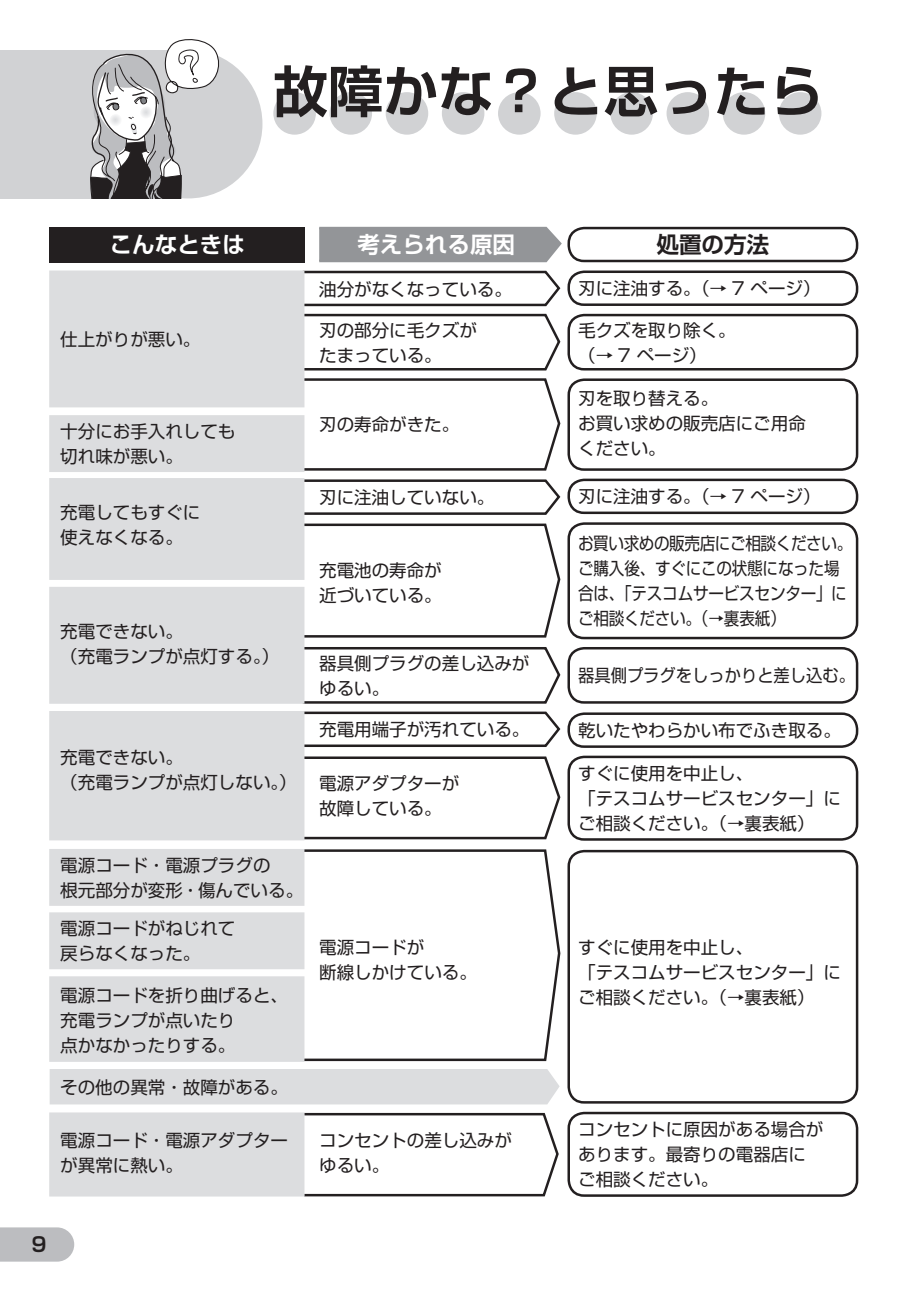
<style>
.page{position:relative;width:908px;height:1290px;background:#fff}
.page>*{position:absolute;margin:0;border:0;box-sizing:border-box;transform-origin:0 0}
.t1{font:700 55px "Shin Go Pro De";color:#231f20}
.t2{font:22.5px "Shin Go Pro De Bold 90 msp RKSJ H";color:#fff}
.t3{font:22.5px "Shin Go Pro De Bold 90 msp RKSJ H";color:#231f20}
.t4{font:700 20px "Shin Go Pro De";color:#231f20}
.t5{font:17.5px/25px "Shin Go Pro Regular 90 msp RKSJ H";color:#231f20}
.t6{font:17.5px/25px "Shin Go Pro Regular 90 msp RKSJ H";color:#231f20;scale:.89 1}
.t7{font:17.5px "Shin Go Pro Regular 90 msp RKSJ H";color:#231f20;scale:.93 1}
</style>
<div class="page">
<svg style="left:0;top:1227px;width:74px;height:34px;background:#bfc0c3"></svg>
<div style="left:0;top:50px;width:170px;height:148px;background:#d1d2d4"></div>
<div style="left:113px;top:50px;width:149px;height:148px;background:#d1d2d4;border-radius:50%"></div>
<div style="left:273px;top:92px;width:43px;height:43px;background:#d1d2d4;border-radius:50%"></div>
<div style="left:778px;top:92px;width:43px;height:43px;background:#d1d2d4;border-radius:50%"></div>
<div style="left:722px;top:92px;width:43px;height:43px;background:#d1d2d4;border-radius:50%"></div>
<div style="left:666px;top:92px;width:42px;height:43px;background:#d1d2d4;border-radius:50%"></div>
<div style="left:610px;top:92px;width:42px;height:43px;background:#d1d2d4;border-radius:50%"></div>
<div style="left:554px;top:92px;width:42px;height:43px;background:#d1d2d4;border-radius:50%"></div>
<div style="left:498px;top:92px;width:42px;height:43px;background:#d1d2d4;border-radius:50%"></div>
<div style="left:441px;top:92px;width:43px;height:43px;background:#d1d2d4;border-radius:50%"></div>
<div style="left:385px;top:92px;width:43px;height:43px;background:#d1d2d4;border-radius:50%"></div>
<div style="left:329px;top:92px;width:43px;height:43px;background:#d1d2d4;border-radius:50%"></div>
<svg style="left:300px;top:227px;width:557px;height:970px"></svg>
<svg style="left:49px;top:1067px;width:512px;height:39px;background:#dfe0e2"></svg>
<svg style="left:316px;top:227px;width:247px;height:36px;background:#9a9c9f"></svg>
<div style="left:50px;top:227px;width:255px;height:35px;background:#231f20"></div>
<div style="left:50px;top:272px;width:253px;height:134px;background:#dcdddf"></div>
<div style="left:49px;top:270px;width:255px;height:137px;border:2px solid #dcdddf"></div>
<div style="left:50px;top:416px;width:253px;height:55px;background:#dcdddf"></div>
<div style="left:49px;top:415px;width:255px;height:57px;border:2px solid #dcdddf"></div>
<div style="left:50px;top:913px;width:253px;height:55px;background:#dcdddf"></div>
<div style="left:49px;top:912px;width:255px;height:57px;border:2px solid #dcdddf"></div>
<div style="left:50px;top:1114px;width:253px;height:81px;background:#dcdddf"></div>
<div style="left:49px;top:1112px;width:255px;height:84px;border:2px solid #dcdddf"></div>
<div style="left:50px;top:850px;width:253px;height:54px;background:#dcdddf"></div>
<div style="left:49px;top:849px;width:255px;height:57px;border:2px solid #dcdddf"></div>
<div style="left:50px;top:479px;width:253px;height:100px;background:#dcdddf"></div>
<div style="left:49px;top:478px;width:255px;height:102px;border:2px solid #dcdddf"></div>
<div style="left:50px;top:588px;width:253px;height:114px;background:#dcdddf"></div>
<div style="left:49px;top:587px;width:255px;height:117px;border:2px solid #dcdddf"></div>
<div style="left:50px;top:712px;width:253px;height:127px;background:#dcdddf"></div>
<div style="left:49px;top:711px;width:255px;height:129px;border:2px solid #dcdddf"></div>
<div style="left:50px;top:977px;width:253px;height:83px;background:#dcdddf"></div>
<div style="left:49px;top:976px;width:255px;height:86px;border:2px solid #dcdddf"></div>
<svg style="left:90px;top:39px;width:129px;height:160px"></svg>
<svg style="left:109px;top:114px;width:14px;height:13px"></svg>
<svg style="left:140px;top:106px;width:13px;height:14px"></svg>
<h1 class="t1" style="left:273px;top:46px;width:552px">故障かな？と思ったら</h1>
<p class="t2" style="left:110px;top:226px;width:136px">こんなときは</p>
<p class="t2" style="left:357px;top:226px;width:159px">考えられる原因</p>
<p class="t3" style="left:656px;top:226px;width:114px">処置の方法</p>
<p class="t5" style="left:60px;top:325px;width:141px">仕上がりが悪い。</p>
<p class="t5" style="left:60px;top:417px;width:176px">十分にお手入れしても切れ味が悪い。</p>
<p class="t5" style="left:60px;top:497px;width:141px">充電してもすぐに使えなくなる。</p>
<p class="t5" style="left:60px;top:616px;width:220px">充電できない。<br>（充電ランプが点灯する。）</p>
<p class="t5" style="left:60px;top:743px;width:238px">充電できない。<br>（充電ランプが点灯しない。）</p>
<p class="t5" style="left:60px;top:850px;width:244px">電源コード・電源プラグの<br>根元部分が変形・傷んでいる。</p>
<p class="t5" style="left:60px;top:914px;width:176px">電源コードがねじれて戻らなくなった。</p>
<p class="t5" style="left:60px;top:980px;width:229px">電源コードを折り曲げると、充電ランプが点いたり<br>点かなかったりする。</p>
<p class="t5" style="left:60px;top:1072px;width:229px">その他の異常・故障がある。</p>
<p class="t5" style="left:60px;top:1126px;width:229px">電源コード・電源アダプターが異常に熱い。</p>
<p class="t5" style="left:319px;top:274px;width:194px">油分がなくなっている。</p>
<p class="t5" style="left:578px;top:274px;width:244px">刃に注油する。（→ 7 ページ）</p>
<p class="t5" style="left:319px;top:315px;width:159px">刃の部分に毛クズがたまっている。</p>
<p class="t5" style="left:578px;top:315px;width:159px">毛クズを取り除く。（→ 7 ページ）</p>
<p class="t5" style="left:319px;top:410px;width:142px">刃の寿命がきた。</p>
<p class="t5" style="left:319px;top:483px;width:177px">刃に注油していない。</p>
<p class="t5" style="left:319px;top:555px;width:124px">充電池の寿命が近づいている。</p>
<p class="t5" style="left:319px;top:648px;width:211px">器具側プラグの差し込みがゆるい。</p>
<p class="t5" style="left:319px;top:715px;width:212px">充電用端子が汚れている。</p>
<p class="t5" style="left:578px;top:384px;width:229px">刃を取り替える。<br>お買い求めの販売店にご用命ください。</p>
<p class="t5" style="left:578px;top:482px;width:244px">刃に注油する。（→ 7 ページ）</p>
<p class="t6" style="left:577px;top:529px;width:309px">お買い求めの販売店にご相談ください。ご購入後、すぐにこの状態になった場合は、「テスコムサービスセンター」にご相談ください。（→裏表紙）</p>
<p class="t7" style="left:578px;top:661px;width:299px">器具側プラグをしっかりと差し込む。</p>
<p class="t5" style="left:578px;top:716px;width:264px">乾いたやわらかい布でふき取る。</p>
<p class="t5" style="left:319px;top:769px;width:141px">電源アダプターが故障している。</p>
<p class="t5" style="left:578px;top:759px;width:264px">すぐに使用を中止し、<br>「テスコムサービスセンター」にご相談ください。（→裏表紙）</p>
<p class="t5" style="left:319px;top:932px;width:159px">電源コードが<br>断線しかけている。</p>
<p class="t5" style="left:578px;top:933px;width:264px">すぐに使用を中止し、<br>「テスコムサービスセンター」にご相談ください。（→裏表紙）</p>
<p class="t5" style="left:319px;top:1126px;width:194px">コンセントの差し込みがゆるい。</p>
<p class="t5" style="left:578px;top:1115px;width:246px">コンセントに原因がある場合があります。最寄りの電器店にご相談ください。</p>
<p class="t4" style="left:31px;top:1228px;width:17px">9</p>
</div>
